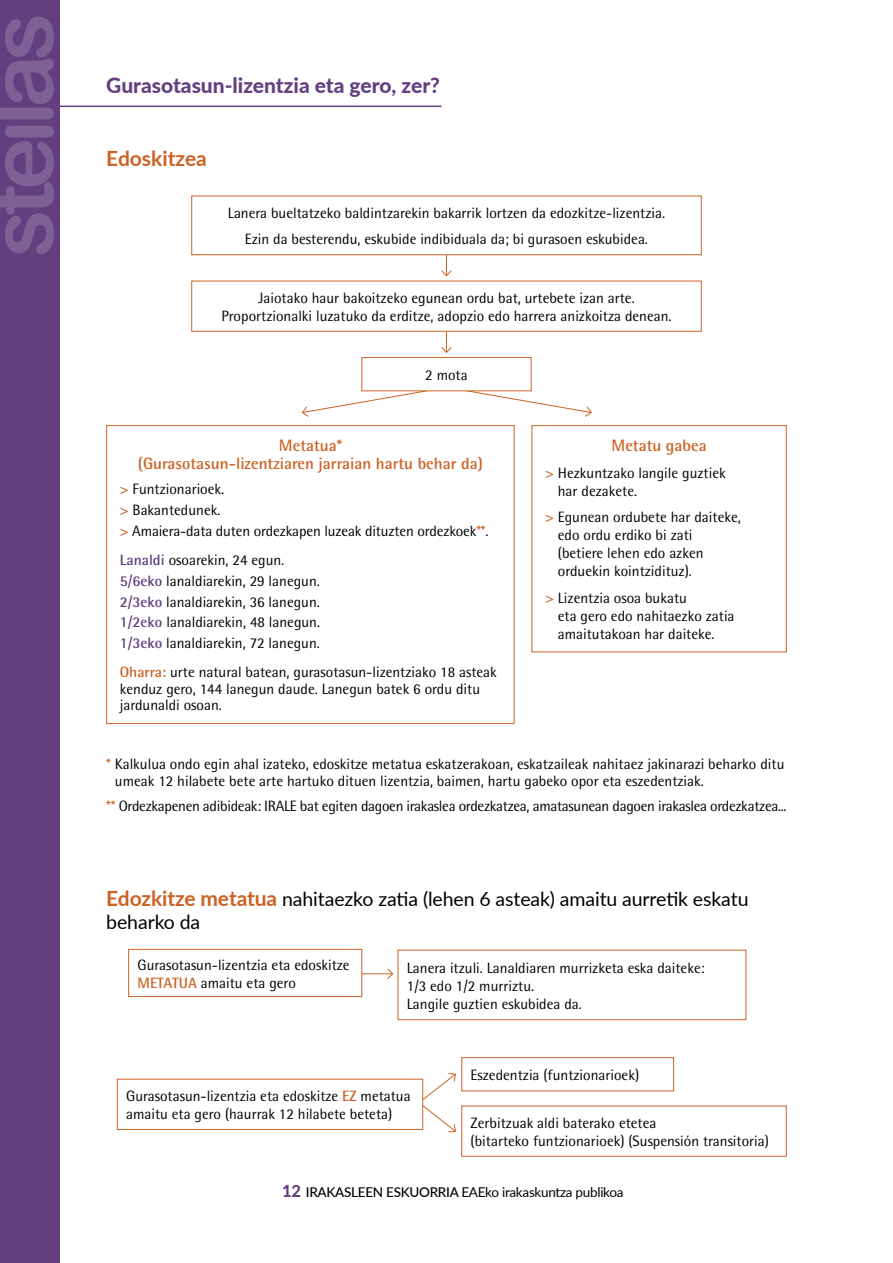
<style>
.page{position:relative;width:893px;height:1263px;background:#fff}
.page>*{position:absolute;margin:0;border:0;box-sizing:border-box;transform-origin:0 0}
.t1{font:90px "Arial Rounded MT Bold";letter-spacing:-.07em;color:#7f6095}
.t2{font:800 21px "Lato";color:#633f80}
.t3{font:700 21px "Lato";color:#cc6224}
.t4{font:19.5px/23.4px "Lato";letter-spacing:-.005em;color:#000}
.t5{font:700 16.5px/18.1px "Rotis Semi Sans";color:#cc6224;text-align:center}
.t6{font:15px/18px "Rotis Semi Sans";color:#000}
.t7{font:15px "Rotis Semi Sans";letter-spacing:-.02em;color:#000}
.t8{font:13.5px "Lato";letter-spacing:-.02em;color:#000}
.s1{font-weight:800;color:#cc6224}
.s2{color:#cc6224}
.s3{font-weight:700;color:#633f80}
.s4{font-weight:700;color:#cc6224}
.s5{font-weight:700;font-size:21px;color:#cc6224}
.s6{font-weight:800;font-size:16.5px;color:#633f80}
.s7{font-weight:500}
</style>
<div class="page">
<hr style="left:23px;top:106px;width:418px;height:1px;background:#633f80">
<div style="left:106px;top:425px;width:408px;height:299px;border:1px solid #cc6224"></div>
<div style="left:531px;top:425px;width:256px;height:227px;border:1px solid #cc6224"></div>
<svg style="left:441px;top:255px;width:11px;height:22px"></svg>
<svg style="left:441px;top:332px;width:11px;height:21px"></svg>
<div style="left:191px;top:196px;width:511px;height:59px;border:1px solid #cc6224"></div>
<div style="left:191px;top:281px;width:511px;height:51px;border:1px solid #cc6224"></div>
<svg style="left:301px;top:386px;width:291px;height:31px"></svg>
<div style="left:398px;top:950px;width:348px;height:70px;border:1px solid #cc6224"></div>
<hr style="left:355px;top:973px;width:38px;height:1px;background:#cc6224">
<svg style="left:386px;top:968px;width:8px;height:11px"></svg>
<div style="left:129px;top:949px;width:233px;height:47px;background:#fff"></div>
<div style="left:128px;top:949px;width:234px;height:48px;border:1px solid #cc6224"></div>
<div style="left:461px;top:1057px;width:213px;height:34px;border:1px solid #cc6224"></div>
<div style="left:461px;top:1106px;width:326px;height:51px;border:1px solid #cc6224"></div>
<svg style="left:418px;top:1073px;width:38px;height:60px"></svg>
<div style="left:117px;top:1079px;width:306px;height:50px;background:#fff"></div>
<div style="left:117px;top:1079px;width:306px;height:51px;border:1px solid #cc6224"></div>
<div style="left:362px;top:358px;width:169px;height:33px;background:#fff"></div>
<div style="left:361px;top:357px;width:170px;height:34px;border:1px solid #cc6224"></div>
<div style="left:0;top:0;width:60px;height:1263px;background:#633f80"></div>
<h1 class="t1" style="left:-32px;top:258px;width:246px;rotate:-90deg">steilas</h1>
<h2 class="t2" style="left:106px;top:70px;width:335px">Gurasotasun-lizentzia eta gero, zer?</h2>
<h2 class="t3" style="left:106px;top:143px;width:102px">Edoskitzea</h2>
<p class="t6" style="left:228px;top:199px;width:439px;line-height:26.5px;text-align:center">Lanera bueltatzeko baldintzarekin bakarrik lortzen da edozkitze-lizentzia.<br>Ezin da besterendu, eskubide indibiduala da; bi gurasoen eskubidea.</p>
<p class="t6" style="left:221px;top:289px;width:452px;text-align:center">Jaiotako haur bakoitzeko egunean ordu bat, urtebete izan arte.<br>Proportzionalki luzatuko da erditze, adopzio edo harrera anizkoitza denean.</p>
<p class="t6" style="left:425px;top:366px;width:44px">2 mota</p>
<p class="t5" style="left:138px;top:436px;width:346px">Metatua*<br>(Gurasotasun-lizentziaren jarraian hartu behar da)</p>
<p class="t6" style="left:120px;top:479px;width:370px;line-height:20.7px"><span class="s1">&gt;</span> Funtzionarioek.<br><span class="s1">&gt;</span> Bakantedunek.<br><span class="s1">&gt;</span> Amaiera-data duten ordezkapen luzeak dituzten ordezkoek<span class="s2">**</span>.</p>
<p class="t6" style="left:120px;top:550px;width:202px;line-height:20.7px"><span class="s3">Lanaldi</span> osoarekin, 24 egun.<br><span class="s3">5/6eko</span> lanaldiarekin, 29 lanegun.<br><span class="s3">2/3eko</span> lanaldiarekin, 36 lanegun.<br><span class="s3">1/2eko</span> lanaldiarekin, 48 lanegun.<br><span class="s3">1/3eko</span> lanaldiarekin, 72 lanegun.</p>
<p class="t6" style="left:120px;top:664px;width:379px;line-height:16.5px"><span class="s4">Oharra:</span> urte natural batean, gurasotasun-lizentziako 18 asteak kenduz gero, 144 lanegun daude. Lanegun batek 6 ordu ditu jardunaldi osoan.</p>
<p class="t5" style="left:612px;top:436px;width:97px">Metatu gabea</p>
<p class="t6" style="left:558px;top:463px;width:169px;text-indent:-13px"><span class="s1">&gt;</span> Hezkuntzako langile guztiek har dezakete.</p>
<p class="t6" style="left:558px;top:508px;width:185px;text-indent:-13px"><span class="s1">&gt;</span> Egunean ordubete har daiteke, edo ordu erdiko bi zati (betiere lehen edo azken orduekin kointzidituz).</p>
<p class="t6" style="left:558px;top:588px;width:178px;text-indent:-13px"><span class="s1">&gt;</span> Lizentzia osoa bukatu<br>eta gero edo nahitaezko zatia amaitutakoan har daiteke.</p>
<p class="t6" style="left:115px;top:756px;width:671px;line-height:16.5px;text-indent:-9px"><span class="s2">*</span> Kalkulua ondo egin ahal izateko, edoskitze metatua eskatzerakoan, eskatzaileak nahitaez jakinarazi beharko ditu umeak 12 hilabete bete arte hartuko dituen lizentzia, baimen, hartu gabeko opor eta eszedentziak.</p>
<p class="t7" style="left:106px;top:797px;width:682px"><span class="s2">**</span> Ordezkapenen adibideak: IRALE bat egiten dagoen irakaslea ordezkatzea, amatasunean dagoen irakaslea ordezkatzea...</p>
<h3 class="t4" style="left:106px;top:886px;width:644px"><span class="s5">Edozkitze metatua</span> nahitaezko zatia (lehen 6 asteak) amaitu aurretik eskatu beharko da</h3>
<p class="t6" style="left:138px;top:955px;width:214px">Gurasotasun-lizentzia eta edoskitze<br><span class="s4">METATUA</span> amaitu eta gero</p>
<p class="t6" style="left:407px;top:958px;width:299px">Lanera itzuli. Lanaldiaren murrizketa eska daiteke:<br>1/3 edo 1/2 murriztu.<br>Langile guztien eskubidea da.</p>
<p class="t6" style="left:126px;top:1087px;width:286px">Gurasotasun-lizentzia eta edoskitze <span class="s4">EZ</span> metatua amaitu eta gero (haurrak 12 hilabete beteta)</p>
<p class="t6" style="left:471px;top:1066px;width:170px">Eszedentzia (funtzionarioek)</p>
<p class="t6" style="left:471px;top:1114px;width:300px">Zerbitzuak aldi baterako etetea<br>(bitarteko funtzionarioek) (Suspensión transitoria)</p>
<p class="t8" style="left:282px;top:1182px;width:343px"><span class="s6">12</span> <span class="s7">IRAKASLEEN ESKUORRIA</span> EAEko irakaskuntza publikoa</p>
</div>
